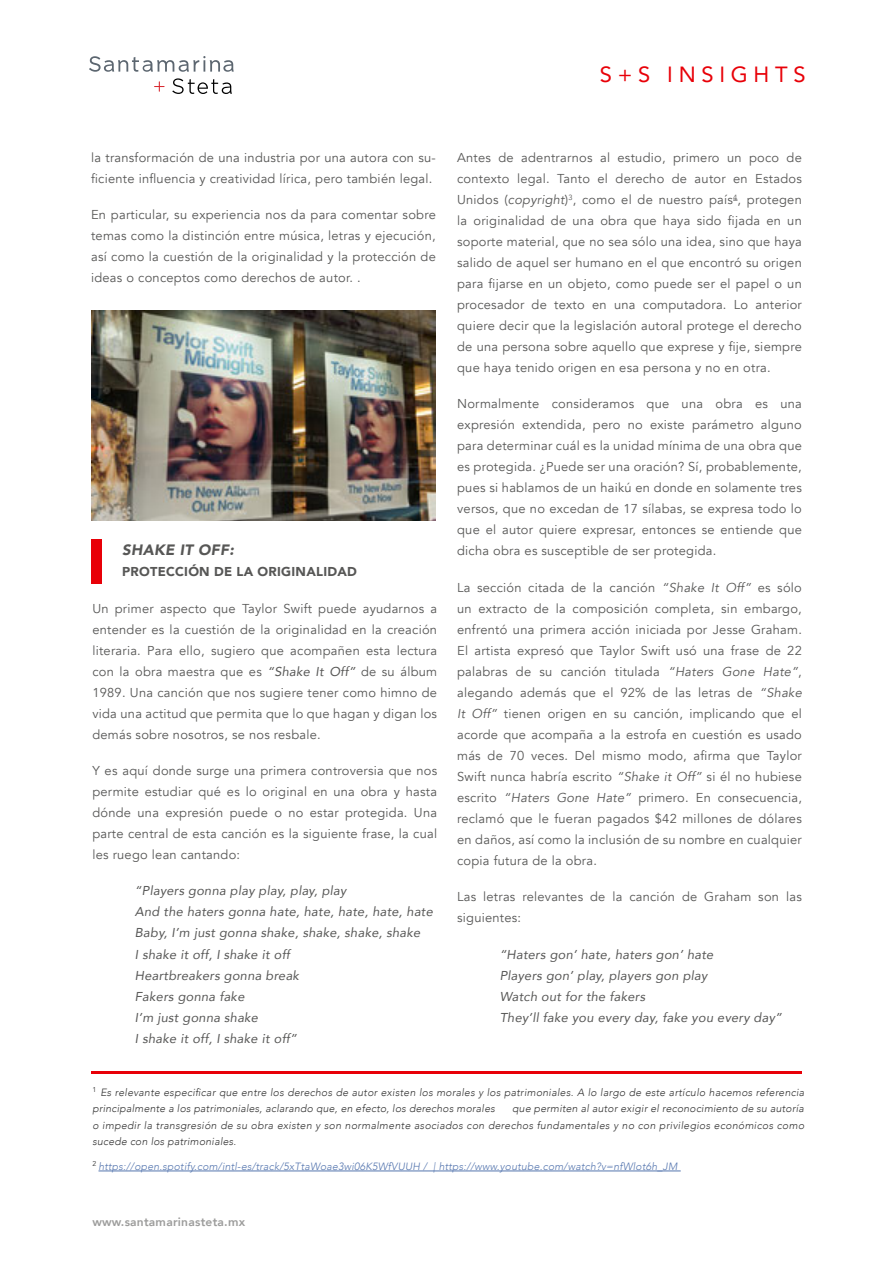
<style>
.page{position:relative;width:893px;height:1264px;background:#fff}
.page>*{position:absolute;margin:0;border:0;box-sizing:border-box;transform-origin:0 0}
.t1{font:21.9px "Avenir";letter-spacing:.26em;color:#e80008}
.t2{font:italic 900 15px "Avenir";letter-spacing:.02em;color:#575756}
.t3{font:12.9px/21px "Avenir";letter-spacing:.02em;color:#575756;text-align:justify}
.t4{font:italic 12.9px/21px "Avenir";letter-spacing:.02em;color:#575756}
.t5{font:900 12.9px "Avenir";letter-spacing:.02em;color:#575756}
.t6{font:800 12px "Avenir";letter-spacing:.02em;color:#9d9d9c}
.t7{font:italic 300 10.5px/16.5px "Avenir";letter-spacing:.025em;color:#333}
.t8{font:italic 300 10.5px "Avenir";letter-spacing:.02em;color:#5576af}
.s1{font-style:italic}
</style>
<div class="page">
<svg style="left:154px;top:81px;width:10px;height:11px"></svg>
<svg style="left:89px;top:56px;width:145px;height:16px"></svg>
<svg style="left:172px;top:78px;width:60px;height:16px"></svg>
<div style="left:91px;top:539px;width:11px;height:45px;background:#e80008"></div>
<hr style="left:91px;top:1070px;width:711px;height:3px;background:#e80008">
<hr style="left:98px;top:1170px;width:582px;height:1px;background:#5576af">
<img style="left:91px;top:311px;width:345px;height:209px">
<h1 class="t1" style="left:600px;top:57px;width:207px">S+S INSIGHTS</h1>
<p class="t3" style="left:91px;top:147px;width:346px">la transformación de una industria por una autora con su&shy;ficiente influencia y creatividad lírica, pero también legal.</p>
<p class="t3" style="left:91px;top:204px;width:346px">En particular, su experiencia nos da para comentar sobre temas como la distinción entre música, letras y ejecución, así como la cuestión de la originalidad y la protección de ideas o conceptos como derechos de autor. .</p>
<p class="t2" style="left:122px;top:537px;width:113px">SHAKE IT OFF:</p>
<p class="t5" style="left:122px;top:560px;width:236px">PROTECCIÓN DE LA ORIGINALIDAD</p>
<p class="t3" style="left:92px;top:598px;width:346px">Un primer aspecto que Taylor Swift puede ayudarnos a entender es la cuestión de la originalidad en la creación literaria. Para ello, sugiero que acompañen esta lectura con la obra maestra que es <span class="s1">“Shake It Off”</span> de su álbum 1989. Una canción que nos sugiere tener como himno de vida una actitud que permita que lo que hagan y digan los demás sobre nosotros, se nos resbale.</p>
<p class="t3" style="left:92px;top:760px;width:346px">Y es aquí donde surge una primera controversia que nos permite estudiar qué es lo original en una obra y hasta dónde una expresión puede o no estar protegida. Una parte central de esta canción es la siguiente frase, la cual les ruego lean cantando:</p>
<p class="t4" style="left:135px;top:880px;width:299px">“Players gonna play play, play, play<br>And the haters gonna hate, hate, hate, hate, hate<br>Baby, I’m just gonna shake, shake, shake, shake<br>I shake it off, I shake it off<br>Heartbreakers gonna break<br>Fakers gonna fake<br>I’m just gonna shake<br>I shake it off, I shake it off”</p>
<p class="t3" style="left:457px;top:147px;width:346px">Antes de adentrarnos al estudio, primero un poco de contexto legal. Tanto el derecho de autor en Estados Unidos (<span class="s1">copyright</span>)<sup>3</sup>, como el de nuestro país<sup>4</sup>, protegen la originalidad de una obra que haya sido fijada en un soporte material, que no sea sólo una idea, sino que haya salido de aquel ser humano en el que encontró su origen para fijarse en un objeto, como puede ser el papel o un procesador de texto en una computadora. Lo anterior quiere decir que la legislación autoral protege el derecho de una persona sobre aquello que exprese y fije, siempre que haya tenido origen en esa persona y no en otra.</p>
<p class="t3" style="left:457px;top:393px;width:346px">Normalmente consideramos que una obra es una expresión extendida, pero no existe parámetro alguno para determinar cuál es la unidad mínima de una obra que es protegida. ¿Puede ser una oración? Sí, probablemente, pues si hablamos de un haikú en donde en solamente tres versos, que no excedan de 17 sílabas, se expresa todo lo que el autor quiere expresar, entonces se entiende que dicha obra es susceptible de ser protegida.</p>
<p class="t3" style="left:457px;top:577px;width:346px">La sección citada de la canción <span class="s1">“Shake It Off”</span> es sólo un extracto de la composición completa, sin embargo, enfrentó una primera acción iniciada por Jesse Graham.<br>El artista expresó que Taylor Swift usó una frase de 22 palabras de su canción titulada <span class="s1">“Haters Gone Hate”</span>, alegando además que el 92% de las letras de <span class="s1">“Shake It Off”</span> tienen origen en su canción, implicando que el acorde que acompaña a la estrofa en cuestión es usado más de 70 veces. Del mismo modo, afirma que Taylor Swift nunca habría escrito <span class="s1">“Shake it Off”</span> si él no hubiese escrito <span class="s1">“Haters Gone Hate”</span> primero. En consecuencia, reclamó que le fueran pagados $42 millones de dólares en daños, así como la inclusión de su nombre en cualquier copia futura de la obra.</p>
<p class="t3" style="left:457px;top:886px;width:346px">Las letras relevantes de la canción de Graham son las siguientes:</p>
<p class="t4" style="left:499px;top:943px;width:284px">“Haters gon’ hate, haters gon’ hate<br>Players gon’ play, players gon play<br>Watch out for the fakers<br>They’ll fake you every day, fake you every day”</p>
<p class="t7" style="left:92px;top:1083px;width:713px"><sup>1</sup> Es relevante especificar que entre los derechos de autor existen los morales y los patrimoniales. A lo largo de este artículo hacemos referencia principalmente a los patrimoniales, aclarando que, en efecto, los derechos morales</p>
<p class="t7" style="left:92px;top:1100px;width:713px;text-align:justify;text-indent:420px">que permiten al autor exigir el reconocimiento de su autoría o impedir la transgresión de su obra existen y son normalmente asociados con derechos fundamentales y no con privilegios económicos como sucede con los patrimoniales.</p>
<p class="t8" style="left:92px;top:1160px;width:586px"><sup>2</sup> https://open.spotify.com/intl-es/track/5xTtaWoae3wi06K5WfVUUH / | https://www.youtube.com/watch?v=nfWlot6h_JM</p>
<p class="t6" style="left:92px;top:1212px;width:154px">www.santamarinasteta.mx</p>
</div>
